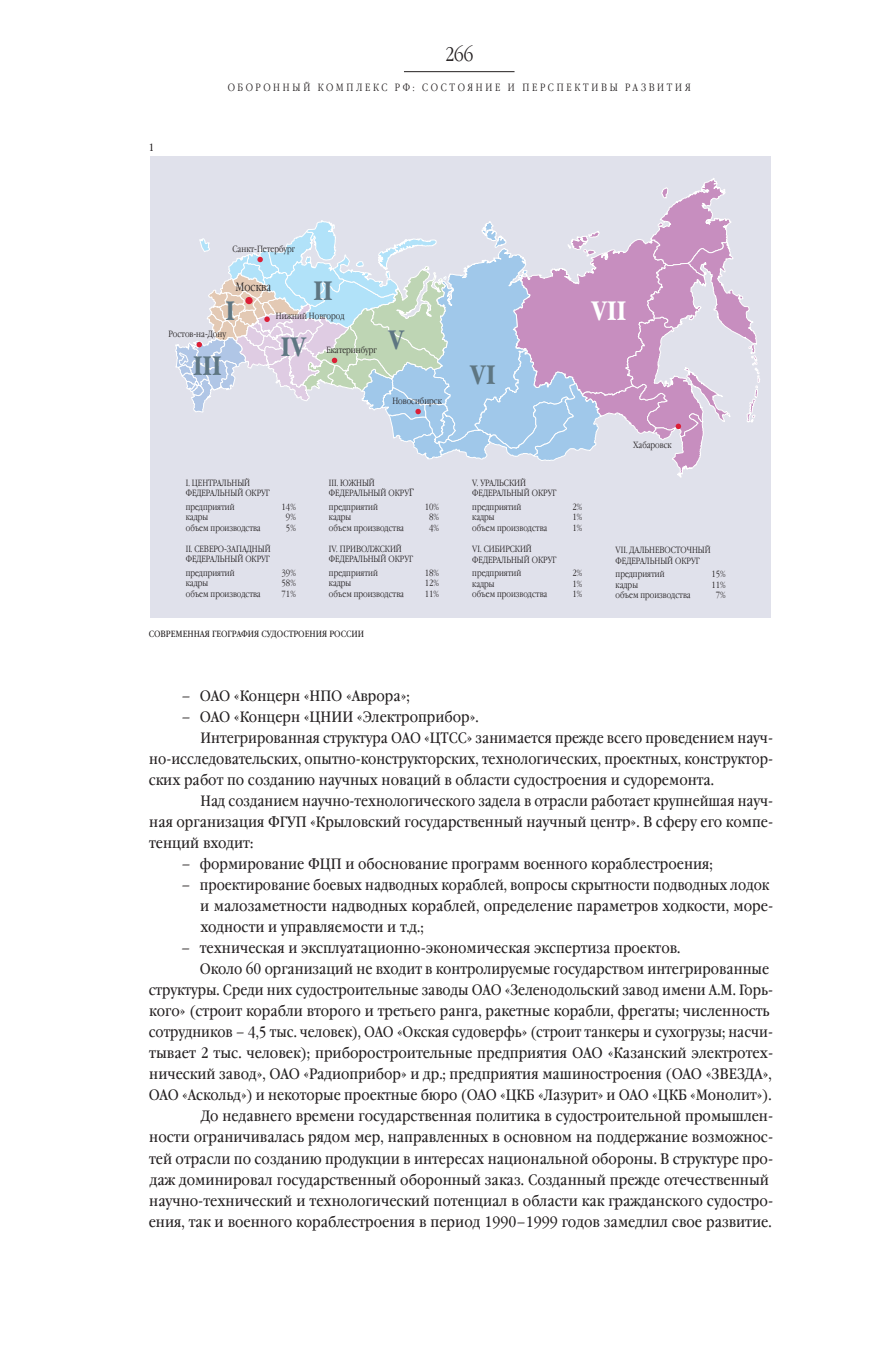
<style>
.page{position:relative;width:893px;height:1361px;background:#fff}
.page>*{position:absolute;margin:0;border:0;box-sizing:border-box;transform-origin:0 0}
.t1{font:700 26.55px "Garamond Narrow C";color:#5e7682}
.t2{font:700 26.55px "Garamond Narrow C";color:#fff}
.t3{font:300 19.5px "Garamond Narrow C";color:#231f20}
.t4{font:15px "Garamond Book Narrow C";color:#231f20;scale:1.04 1}
.t5{font:15px/21px "Garamond Book Narrow C";color:#231f20}
.t6{font:15px "Garamond Book Narrow C";color:#231f20;scale:1.05 1}
.t7{font:300 12px "Garamond Narrow C";color:#231f20}
.t8{font:300 10.5px "Garamond Narrow C";color:#231f20}
.t9{font:10.5px "Garamond Book Narrow C";color:#231f20}
.t10{font:300 9px/10.5px "Garamond Narrow C";color:#231f20}
.t11{font:9px "Garamond Book Narrow C";color:#231f20}
.s1{font-size:10.5px}
</style>
<div class="page">
<div style="left:150px;top:157px;width:621px;height:461px;background:#e0e1eb"></div>
<svg style="left:175px;top:178px;width:585px;height:300px"></svg>
<hr style="left:404px;top:71px;width:110px;height:1px;background:#231f20">
<h2 class="t3" style="left:445px;top:43px;width:30px">266</h2>
<p class="t9" style="left:149px;top:141px;width:7px">1</p>
<p class="t8" style="left:228px;top:82px;width:12px">Оборонный</p>
<p class="t8" style="left:318px;top:82px;width:2px">комплекс</p>
<p class="t8" style="left:395px;top:82px;width:29px">РФ: состояние</p>
<p class="t8" style="left:508px;top:82px;width:16px">и перспективы</p>
<p class="t8" style="left:625px;top:82px;width:2px">развития</p>
<p class="t10" style="left:233px;top:244px;width:64px">Cанкт-Петербург</p>
<h1 class="t1" style="left:313px;top:275px;width:21px">II</h1>
<p class="t7" style="left:236px;top:280px;width:37px">Москва</p>
<h1 class="t1" style="left:225px;top:296px;width:11px">I</h1>
<p class="t10" style="left:276px;top:311px;width:70px">Нижний Новгород</p>
<p class="t10" style="left:168px;top:328px;width:59px">Ростов-на-Дону</p>
<h1 class="t1" style="left:193px;top:351px;width:30px">III</h1>
<h1 class="t1" style="left:281px;top:331px;width:27px">IV</h1>
<p class="t10" style="left:326px;top:345px;width:52px">Екатеринбург</p>
<h1 class="t1" style="left:389px;top:325px;width:17px">V</h1>
<p class="t10" style="left:392px;top:395px;width:51px">Новосибирск</p>
<p class="t10" style="left:186px;top:478px;width:86px">I. ЦЕНТРАЛЬНЫЙ<br>ФЕДЕРАЛЬНЫЙ ОКРУГ</p>
<p class="t10" style="left:186px;top:502px;width:50px">предприятий</p>
<p class="t10" style="left:282px;top:502px;width:16px">14%</p>
<p class="t10" style="left:186px;top:512px;width:24px">кадры</p>
<p class="t10" style="left:286px;top:512px;width:11px">9%</p>
<p class="t10" style="left:186px;top:523px;width:77px">объем производства</p>
<p class="t10" style="left:286px;top:523px;width:11px">5%</p>
<p class="t10" style="left:186px;top:544px;width:86px">II. СЕВЕРО-ЗАПАДНЫЙ<br>ФЕДЕРАЛЬНЫЙ ОКРУГ</p>
<p class="t10" style="left:186px;top:568px;width:50px">предприятий</p>
<p class="t10" style="left:281px;top:568px;width:16px">39%</p>
<p class="t10" style="left:186px;top:578px;width:24px">кадры</p>
<p class="t10" style="left:282px;top:578px;width:16px">58%</p>
<p class="t10" style="left:186px;top:589px;width:77px">объем производства</p>
<p class="t10" style="left:282px;top:589px;width:16px">71%</p>
<p class="t10" style="left:329px;top:478px;width:86px">III. ЮЖНЫЙ<br>ФЕДЕРАЛЬНЫЙ ОКРУ<span class="s1">Г</span></p>
<p class="t10" style="left:329px;top:502px;width:50px">предприятий</p>
<p class="t10" style="left:425px;top:502px;width:16px">10%</p>
<p class="t10" style="left:329px;top:512px;width:24px">кадры</p>
<p class="t10" style="left:429px;top:512px;width:11px">8%</p>
<p class="t10" style="left:329px;top:523px;width:77px">объем производства</p>
<p class="t10" style="left:429px;top:523px;width:11px">4%</p>
<p class="t10" style="left:329px;top:544px;width:86px">IV. ПРИВОЛЖСКИЙ<br>ФЕДЕРАЛЬНЫЙ ОКРУГ</p>
<p class="t10" style="left:329px;top:568px;width:50px">предприятий</p>
<p class="t10" style="left:425px;top:568px;width:16px">18%</p>
<p class="t10" style="left:329px;top:578px;width:24px">кадры</p>
<p class="t10" style="left:425px;top:578px;width:16px">12%</p>
<p class="t10" style="left:329px;top:589px;width:77px">объем производства</p>
<p class="t10" style="left:425px;top:589px;width:16px">11%</p>
<h1 class="t1" style="left:470px;top:360px;width:27px">VI</h1>
<h1 class="t2" style="left:592px;top:296px;width:36px">VII</h1>
<p class="t10" style="left:472px;top:478px;width:86px">V. УРАЛЬСКИЙ<br>ФЕДЕРАЛЬНЫЙ ОКРУГ</p>
<p class="t10" style="left:472px;top:502px;width:50px">предприятий</p>
<p class="t10" style="left:572px;top:502px;width:11px">2%</p>
<p class="t10" style="left:472px;top:512px;width:24px">кадры</p>
<p class="t10" style="left:572px;top:512px;width:11px">1%</p>
<p class="t10" style="left:472px;top:523px;width:77px">объем производства</p>
<p class="t10" style="left:572px;top:523px;width:11px">1%</p>
<p class="t10" style="left:472px;top:544px;width:86px">VI. СИБИРСКИЙ<br>ФЕДЕРАЛЬНЫЙ ОКРУГ</p>
<p class="t10" style="left:472px;top:568px;width:50px">предприятий</p>
<p class="t10" style="left:572px;top:568px;width:11px">2%</p>
<p class="t10" style="left:472px;top:578px;width:24px">кадры</p>
<p class="t10" style="left:572px;top:578px;width:11px">1%</p>
<p class="t10" style="left:472px;top:589px;width:77px">объем производства</p>
<p class="t10" style="left:572px;top:589px;width:11px">1%</p>
<p class="t10" style="left:633px;top:440px;width:40px">Хабаровск</p>
<p class="t10" style="left:616px;top:545px;width:97px">VII. ДАЛЬНЕВОСТОЧНЫЙ<br>ФЕДЕРАЛЬНЫЙ ОКРУГ</p>
<p class="t10" style="left:616px;top:569px;width:50px">предприятий</p>
<p class="t10" style="left:711px;top:569px;width:16px">15%</p>
<p class="t10" style="left:616px;top:580px;width:24px">кадры</p>
<p class="t10" style="left:711px;top:580px;width:16px">11%</p>
<p class="t10" style="left:616px;top:590px;width:77px">объем производства</p>
<p class="t10" style="left:716px;top:590px;width:11px">7%</p>
<p class="t11" style="left:149px;top:629px;width:12px">Современна</p>
<p class="t11" style="left:205px;top:629px;width:14px">я географи</p>
<p class="t11" style="left:254px;top:629px;width:14px">я судостроени</p>
<p class="t11" style="left:322px;top:629px;width:19px">я России</p>
<p class="t4" style="left:181px;top:688px;width:221px">– ОАО «Концерн «НПО «Аврора»;</p>
<p class="t4" style="left:181px;top:709px;width:287px">– ОАО «Концерн «ЦНИИ «Электроприбор».</p>
<p class="t5" style="left:200px;top:728px;width:574px">Интегрированная структура ОАО «ЦТСС» занимается прежде всего проведением науч-</p>
<p class="t5" style="left:149px;top:749px;width:625px">но-исследовательских, опытно-конструкторских, технологических, проектных, конструктор-</p>
<p class="t4" style="left:149px;top:772px;width:545px">ских работ по созданию научных новаций в области судостроения и судоремонта.</p>
<p class="t5" style="left:200px;top:791px;width:574px">Над созданием научно-технологического задела в отрасли работает крупнейшая науч-</p>
<p class="t4" style="left:149px;top:814px;width:601px">ная организация ФГУП «Крыловский государственный научный центр». В сферу его компе-</p>
<p class="t4" style="left:149px;top:835px;width:101px">тенций входит:</p>
<p class="t4" style="left:181px;top:856px;width:512px">– формирование ФЦП и обоснование программ военного кораблестроения;</p>
<p class="t5" style="left:200px;top:875px;width:574px;text-indent:-19px">– проектирование боевых надводных кораблей, вопросы скрытности подводных лодок и малозаметности надводных кораблей, определение параметров ходкости, море&shy;ходности и управляемости и т.д.;</p>
<p class="t4" style="left:181px;top:940px;width:481px">– техническая и эксплуатационно-экономическая экспертиза проектов.</p>
<p class="t5" style="left:200px;top:959px;width:571px">Около 60 организаций не входит в контролируемые государством интегрированные</p>
<p class="t5" style="left:149px;top:980px;width:626px">структуры. Среди них судостроительные заводы ОАО «Зеленодольский завод имени А.М. Горь-</p>
<p class="t4" style="left:149px;top:1003px;width:598px">кого» (строит корабли второго и третьего ранга, ракетные корабли, фрегаты; численность</p>
<p class="t5" style="left:149px;top:1022px;width:626px">сотрудников – 4,5 тыс. человек), ОАО «Окская судоверфь» (строит танкеры и сухогрузы; насчи-</p>
<p class="t6" style="left:149px;top:1045px;width:596px">тывает 2 тыс. человек); приборостроительные предприятия ОАО «Казанский электротех-</p>
<p class="t4" style="left:149px;top:1066px;width:600px">нический завод», ОАО «Радиоприбор» и др.; предприятия машиностроения (ОАО «ЗВЕЗДА»,</p>
<p class="t5" style="left:149px;top:1085px;width:624px">ОАО «Аскольд») и некоторые проектные бюро (ОАО «ЦКБ «Лазурит» и ОАО «ЦКБ «Монолит»).</p>
<p class="t4" style="left:201px;top:1108px;width:552px">До недавнего времени государственная политика в судостроительной промышлен-</p>
<p class="t4" style="left:149px;top:1129px;width:601px">ности ограничивалась рядом мер, направленных в основном на поддержание возможнос-</p>
<p class="t4" style="left:149px;top:1150px;width:601px">тей отрасли по созданию продукции в интересах национальной обороны. В структуре про-</p>
<p class="t6" style="left:150px;top:1171px;width:591px">даж доминировал государственный оборонный заказ. Созданный прежде отечественный</p>
<p class="t6" style="left:149px;top:1192px;width:596px">научно-технический и технологический потенциал в области как гражданского судостро-</p>
<p class="t6" style="left:149px;top:1213px;width:595px">ения, так и военного кораблестроения в период 1990–1999 годов замедлил свое развитие.</p>
</div>
